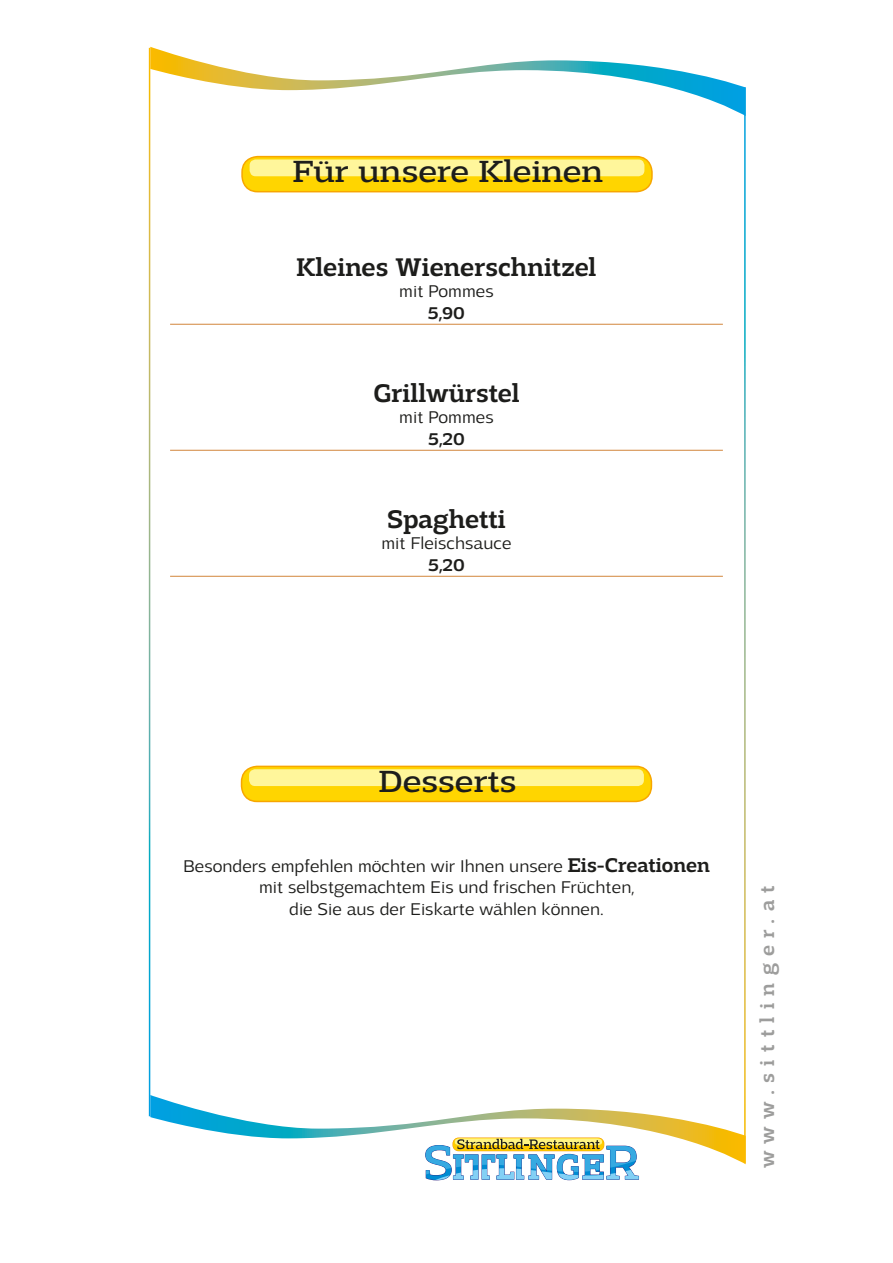
<style>
.page{position:relative;width:893px;height:1263px;background:#fff}
.page>*{position:absolute;margin:0;border:0;box-sizing:border-box;transform-origin:0 0}
.t1{font:32.4px "Adria Slab";color:#1d1d1b;scale:1.11 1}
.t2{font:500 27px "Adria Slab";color:#1d1d1b}
.t3{font:500 21px "Adria Slab";letter-spacing:.35em;color:#9d9d9c}
.t4{font:300 18px/21.6px "Adria Grotesk";color:#1d1d1b;text-align:center}
.t5{font:500 18px "Adria Slab";color:#1d1d1b}
.s1{font-family:"Adria Slab";font-weight:500;font-size:21px}
</style>
<div class="page">
<svg style="left:150px;top:1095px;width:596px;height:85px"></svg>
<svg style="left:150px;top:47px;width:594px;height:69px"></svg>
<hr style="left:744px;top:87px;width:2px;height:1076px;background:#fff">
<hr style="left:170px;top:324px;width:553px;height:1px;background:#d2863c">
<hr style="left:170px;top:450px;width:553px;height:1px;background:#d2863c">
<hr style="left:170px;top:576px;width:553px;height:1px;background:#d2863c">
<div style="left:242px;top:157px;width:410px;height:35px;background:#ffd500;border-radius:16px"></div>
<div style="left:241px;top:156px;width:412px;height:36px;border:2px solid #f7a600;border-radius:16px"></div>
<div style="left:250px;top:159px;width:394px;height:17px;background:#fff69b;border-radius:6px"></div>
<div style="left:242px;top:766px;width:409px;height:35px;background:#ffd500;border-radius:16px"></div>
<div style="left:241px;top:766px;width:411px;height:36px;border:2px solid #f7a600;border-radius:16px"></div>
<div style="left:249px;top:769px;width:395px;height:17px;background:#fff69b;border-radius:6px"></div>
<h1 class="t1" style="left:293px;top:153px;width:281px">Für unsere Kleinen</h1>
<h2 class="t2" style="left:297px;top:251px;width:301px">Kleines Wienerschnitzel</h2>
<p class="t4" style="left:399px;top:280px;width:96px">mit Pommes</p>
<p class="t5" style="left:428px;top:302px;width:39px">5,90</p>
<h2 class="t2" style="left:373px;top:377px;width:148px">Grillwürstel</h2>
<p class="t4" style="left:399px;top:406px;width:96px">mit Pommes</p>
<p class="t5" style="left:428px;top:428px;width:38px">5,20</p>
<h2 class="t2" style="left:387px;top:503px;width:120px">Spaghetti</h2>
<p class="t4" style="left:381px;top:532px;width:132px">mit Fleischsauce</p>
<p class="t5" style="left:428px;top:554px;width:38px">5,20</p>
<h1 class="t1" style="left:379px;top:763px;width:125px">Desserts</h1>
<p class="t4" style="left:183px;top:855px;width:528px">Besonders empfehlen möchten wir Ihnen unsere <span class="s1">Eis-Creationen </span>mit selbstgemachtem Eis und frischen Früchten,<br>die Sie aus der Eiskarte wählen können.</p>
<p class="t3" style="left:755px;top:1168px;width:284px;rotate:-90deg">www.sittlinger.at</p>
</div>
